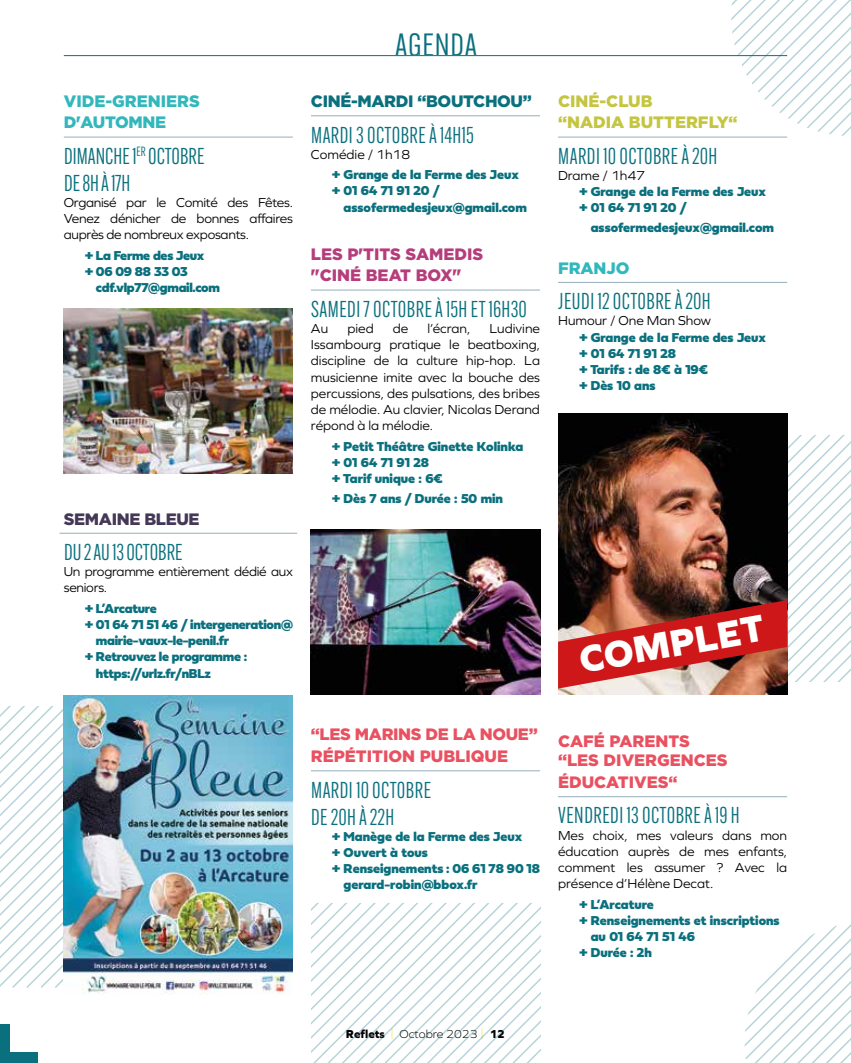
<style>
.page{position:relative;width:851px;height:1063px;background:#fff}
.page>*{position:absolute;margin:0;border:0;box-sizing:border-box;transform-origin:0 0}
.t1{font:800 39px "Graphie";color:#fff}
.t2{font:31.5px "Alternate Gothic ATF";letter-spacing:.02em;color:#0a707d}
.t3{font:22.5px/27px "Alternate Gothic Cond ATF";letter-spacing:.01em;color:#0a707d}
.t4{font:900 16.5px/21.6px "Gotham";color:#ea5160}
.t5{font:900 16.5px/21.6px "Gotham";color:#b63d7b}
.t6{font:900 16.5px/21.6px "Gotham";color:#31b7bc}
.t7{font:900 16.5px/21.6px "Gotham";color:#c4c540}
.t8{font:900 16.5px "Gotham";letter-spacing:-.02em;color:#0a707d}
.t9{font:900 16.5px "Gotham";letter-spacing:-.02em;color:#443857}
.t10{font:13.5px/16.2px "Graphie";color:#000;text-align:justify}
.t11{font:13.5px/16.2px "Fieldwork Geo Black";color:#0a707d}
.t12{font:13.5px/16.2px "Fieldwork Geo Black";letter-spacing:-.02em;color:#0a707d}
.t13{font:13.5px/16.2px "Graphie";letter-spacing:-.02em;color:#000}
.t14{font:300 12px "Graphie";color:#000}
.s1{font-weight:800}
.s2{color:#e8e221}
</style>
<div class="page">
<svg style="left:731px;top:0;width:119px;height:136px"></svg>
<hr style="left:64px;top:55px;width:723px;height:1px;background:#0a707d">
<div style="left:0;top:1052px;width:37px;height:11px;background:#0a707d"></div>
<div style="left:0;top:1025px;width:10px;height:38px;background:#0a707d"></div>
<svg style="left:0;top:706px;width:64px;height:282px"></svg>
<svg style="left:311px;top:903px;width:229px;height:160px"></svg>
<svg style="left:744px;top:925px;width:106px;height:138px"></svg>
<hr style="left:64px;top:137px;width:229px;height:1px;background:#95afb9">
<hr style="left:60px;top:533px;width:237px;height:1px;background:#95afb9">
<hr style="left:311px;top:115px;width:229px;height:1px;background:#95afb9">
<hr style="left:311px;top:290px;width:229px;height:1px;background:#95afb9">
<hr style="left:311px;top:770px;width:229px;height:1px;background:#95afb9">
<hr style="left:558px;top:137px;width:229px;height:1px;background:#95afb9">
<hr style="left:558px;top:282px;width:229px;height:1px;background:#95afb9">
<hr style="left:558px;top:796px;width:229px;height:1px;background:#95afb9">
<img style="left:558px;top:413px;width:229px;height:282px">
<img style="left:64px;top:309px;width:229px;height:164px">
<img style="left:311px;top:530px;width:229px;height:165px">
<img style="left:64px;top:696px;width:229px;height:298px">
<img style="left:558px;top:436px;width:292px;height:253px">
<p class="t6" style="left:64px;top:90px;width:137px">VIDE-GRENIERS<br>D'AUTOMNE</p>
<h3 class="t3" style="left:64px;top:143px;width:142px">DIMANCHE 1<sup>ER</sup> OCTOBRE<br>DE 8H À 17H</h3>
<p class="t10" style="left:64px;top:194px;width:230px">Organisé par le Comité des Fêtes.<br>Venez dénicher de bonnes affaires auprès de nombreux exposants.</p>
<p class="t12" style="left:85px;top:246px;width:121px">+ La Ferme des Jeux + 06 09 88 33 03</p>
<p class="t12" style="left:96px;top:278px;width:125px">cdf.vlp77@gmail.com</p>
<p class="t9" style="left:64px;top:507px;width:137px">SEMAINE BLEUE</p>
<h3 class="t3" style="left:64px;top:539px;width:120px">DU 2 AU 13 OCTOBRE</h3>
<p class="t13" style="left:64px;top:563px;width:230px">Un programme entièrement dédié aux seniors.</p>
<p class="t12" style="left:85px;top:599px;width:73px">+ L’Arcature</p>
<p class="t12" style="left:85px;top:615px;width:209px">+ 01 64 71 51 46 / intergeneration@</p>
<p class="t12" style="left:96px;top:631px;width:135px">mairie-vaux-le-penil.fr</p>
<p class="t12" style="left:85px;top:648px;width:164px">+ Retrouvez le programme :</p>
<p class="t12" style="left:96px;top:664px;width:116px">https://urlz.fr/nBLz</p>
<h2 class="t2" style="left:395px;top:26px;width:83px">AGENDA</h2>
<p class="t8" style="left:311px;top:90px;width:222px">CINÉ-MARDI “BOUTCHOU”</p>
<h3 class="t3" style="left:311px;top:121px;width:164px">MARDI 3 OCTOBRE À 14H15</h3>
<p class="t10" style="left:311px;top:146px;width:101px">Comédie / 1h18</p>
<p class="t11" style="left:332px;top:165px;width:188px">+ Grange de la Ferme des Jeux + 01 64 71 91 20 /</p>
<p class="t11" style="left:343px;top:198px;width:185px">assofermedesjeux@gmail.com</p>
<p class="t5" style="left:311px;top:243px;width:174px">LES P'TITS SAMEDIS "CINÉ BEAT BOX"</p>
<h3 class="t3" style="left:311px;top:295px;width:217px">SAMEDI 7 OCTOBRE À 15H ET 16H30</h3>
<p class="t10" style="left:311px;top:320px;width:19px">Au</p>
<p class="t10" style="left:347px;top:320px;width:28px">pied</p>
<p class="t10" style="left:393px;top:320px;width:17px">de</p>
<p class="t10" style="left:427px;top:320px;width:44px">l’écran,</p>
<p class="t10" style="left:311px;top:320px;width:230px;text-indent:178px">Ludivine Issambourg pratique le beatboxing, discipline de la culture hip-hop. La musicienne imite avec la bouche des percussions, des pulsations, des bribes de mélodie. Au clavier, Nicolas Derand répond à la mélodie.</p>
<p class="t11" style="left:332px;top:437px;width:192px">+ Petit Théâtre Ginette Kolinka + 01 64 71 91 28<br>+ Tarif unique : 6€</p>
<p class="t11" style="left:332px;top:489px;width:172px">+ Dès 7 ans / Durée : 50 min</p>
<p class="t7" style="left:558px;top:90px;width:181px">CINÉ-CLUB<br>“NADIA BUTTERFLY“</p>
<h3 class="t3" style="left:558px;top:143px;width:160px">MARDI 10 OCTOBRE À 20H</h3>
<p class="t10" style="left:558px;top:167px;width:88px">Drame / 1h47</p>
<p class="t11" style="left:579px;top:182px;width:188px">+ Grange de la Ferme des Jeux + 01 64 71 91 20 /</p>
<p class="t11" style="left:590px;top:218px;width:185px">assofermedesjeux@gmail.com</p>
<p class="t6" style="left:558px;top:257px;width:73px">FRANJO</p>
<h3 class="t3" style="left:558px;top:288px;width:154px">JEUDI 12 OCTOBRE À 20H</h3>
<p class="t10" style="left:558px;top:312px;width:154px">Humour / One Man Show</p>
<p class="t11" style="left:579px;top:328px;width:188px">+ Grange de la Ferme des Jeux + 01 64 71 91 28<br>+ Tarifs : de 8€ à 19€<br>+ Dès 10 ans</p>
<h1 class="t1" style="left:576px;top:637px;width:188px;rotate:-10deg">COMPLET</h1>
<p class="t4" style="left:311px;top:724px;width:228px">“LES MARINS DE LA NOUE”<br>RÉPÉTITION PUBLIQUE</p>
<h3 class="t3" style="left:311px;top:776px;width:121px">MARDI 10 OCTOBRE<br>DE 20H À 22H</h3>
<p class="t11" style="left:332px;top:827px;width:191px">+ Manège de la Ferme des Jeux</p>
<p class="t11" style="left:332px;top:843px;width:97px">+ Ouvert à tous</p>
<p class="t11" style="left:332px;top:859px;width:209px">+ Renseignements : 06 61 78 90 18</p>
<p class="t11" style="left:343px;top:875px;width:135px">gerard-robin@bbox.fr</p>
<p class="t4" style="left:558px;top:731px;width:171px;line-height:19.8px">CAFÉ PARENTS “LES DIVERGENCES</p>
<p class="t4" style="left:558px;top:771px;width:121px">ÉDUCATIVES“</p>
<h3 class="t3" style="left:558px;top:802px;width:183px">VENDREDI 13 OCTOBRE À 19 H</h3>
<p class="t10" style="left:558px;top:827px;width:230px">Mes choix, mes valeurs dans mon éducation auprès de mes enfants, comment les assumer ? Avec la présence d’Hélène Decat.</p>
<p class="t11" style="left:579px;top:895px;width:76px">+ L’Arcature</p>
<p class="t11" style="left:579px;top:911px;width:202px">+ Renseignements et inscriptions</p>
<p class="t11" style="left:590px;top:927px;width:106px">au 01 64 71 51 46</p>
<p class="t11" style="left:579px;top:943px;width:74px">+ Durée : 2h</p>
<p class="t14" style="left:346px;top:1027px;width:160px"><span class="s1">Reflets</span> <span class="s2">|</span> Octobre 2023 <span class="s2">|</span> <span class="s1">12</span></p>
</div>
